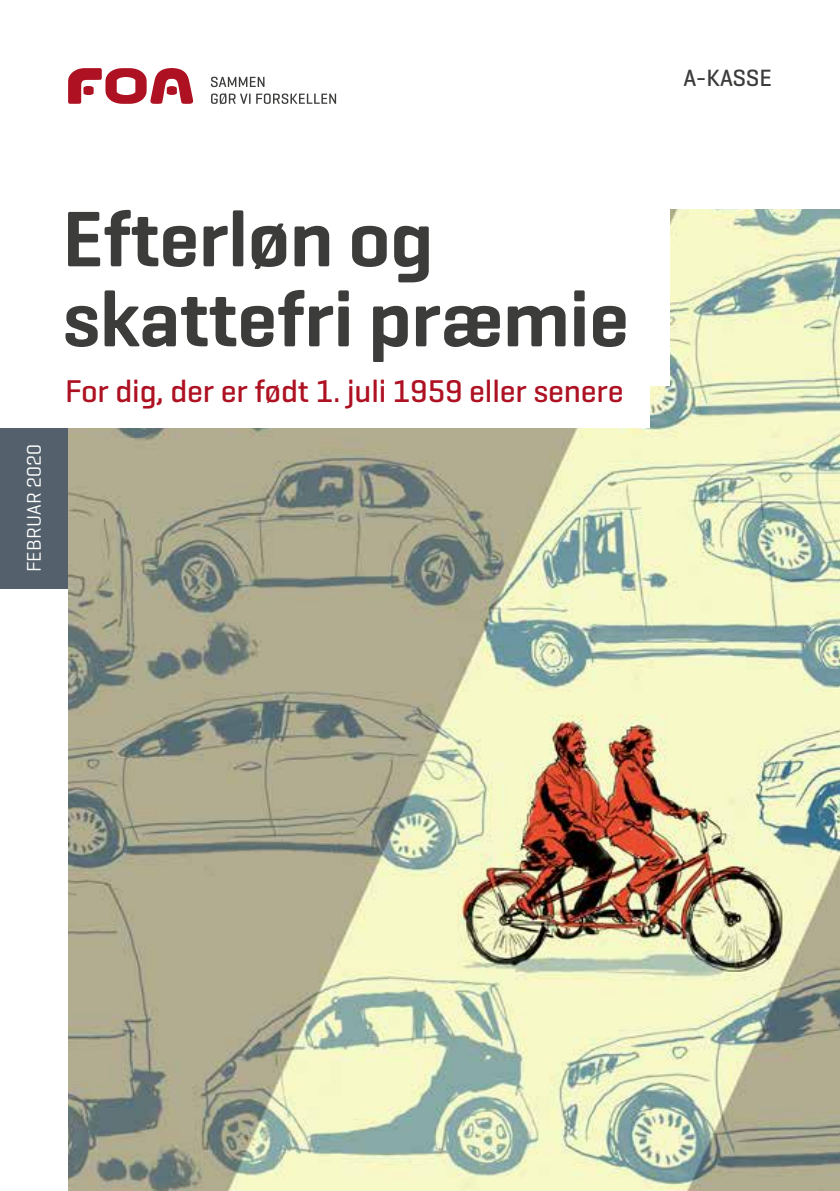
<style>
.page{position:relative;width:840px;height:1191px;background:#fff}
.page>*{position:absolute;margin:0;border:0;box-sizing:border-box;transform-origin:0 0}
.t1{font:600 80px/80px "Geogrotesque";letter-spacing:-.005em;color:#3c3c3b}
.t2{font:500 32px "Geogrotesque";letter-spacing:-.005em;color:#ae1122}
.t3{font:500 24px "Geogrotesque";letter-spacing:-.005em;color:#3c3c3b}
.t4{font:20px "Geogrotesque";letter-spacing:.01em;color:#fff}
</style>
<div class="page">
<div style="left:0;top:427px;width:73px;height:162px;background:#54616c"></div>
<img style="left:68px;top:210px;width:771px;height:981px">
<div style="left:0;top:177px;width:669px;height:209px;background:#fff"></div>
<div style="left:0;top:362px;width:648px;height:65px;background:#fff"></div>
<svg style="left:68px;top:68px;width:126px;height:36px"></svg>
<svg style="left:211px;top:93px;width:125px;height:11px"></svg>
<svg style="left:211px;top:77px;width:53px;height:10px"></svg>
<p class="t4" style="left:22px;top:572px;width:130px;rotate:-90deg">FEBRUAR 2020</p>
<h1 class="t1" style="left:62px;top:198px;width:567px">Efterløn og skattefri præmie</h1>
<p class="t2" style="left:65px;top:371px;width:559px">For dig, der er født 1. juli 1959 eller senere</p>
<p class="t3" style="left:683px;top:63px;width:90px">A-KASSE</p>
</div>
